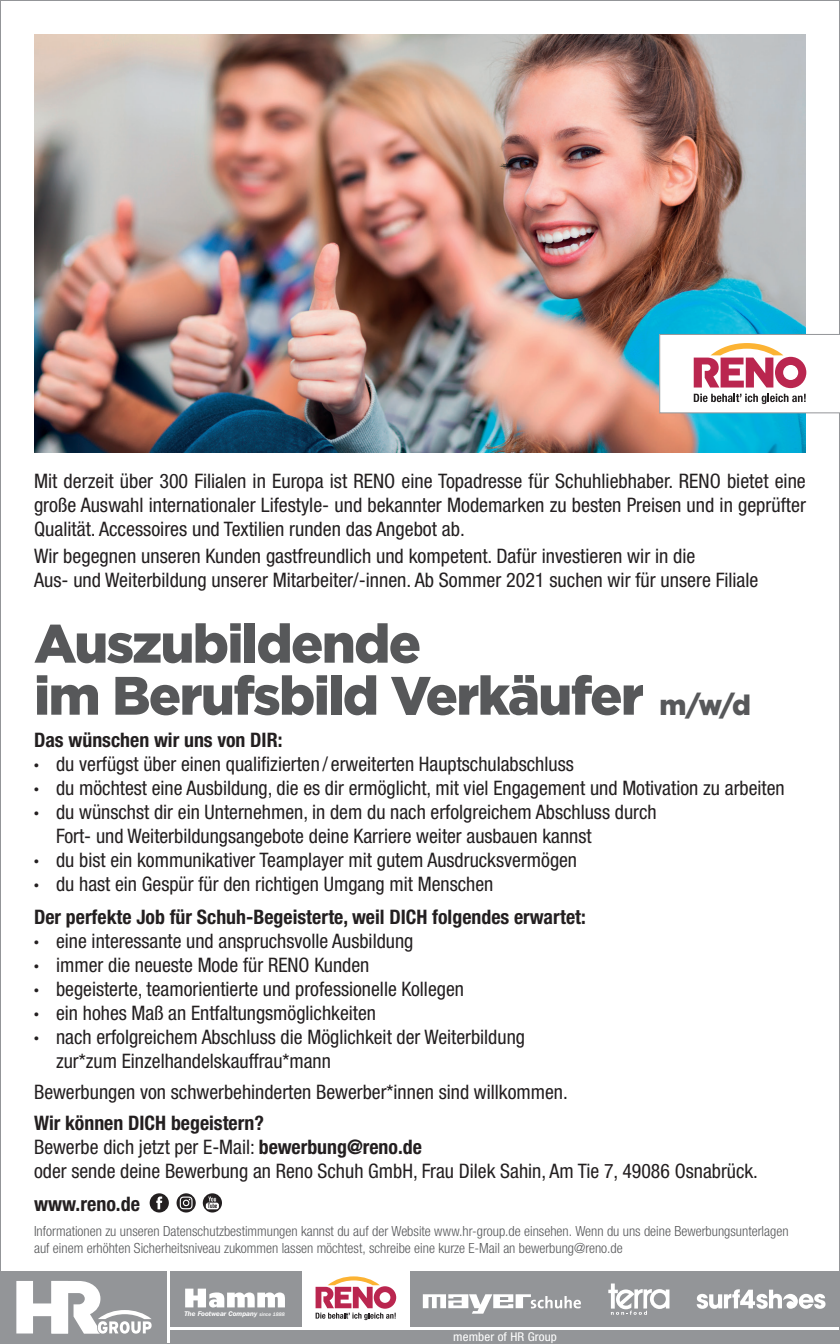
<style>
.page{position:relative;width:840px;height:1344px;background:#fff}
.page>*{position:absolute;margin:0;border:0;box-sizing:border-box;transform-origin:0 0}
.t1{font:900 54px/52px "Gotham";letter-spacing:-.03em;color:#57585a}
.t2{font:condensed 20px/24px "Helvetica Neue LTW1 G";color:#231f20}
.t3{font:700 condensed 20px "Helvetica Neue LTW1 G";color:#231f20}
.t4{font:300 condensed 14px/16.8px "Helvetica Neue LTW1 G";color:#57585a}
.t5{font:condensed 12px "Helvetica Neue LTW1 G";letter-spacing:.01em;color:#fff;scale:1.08 1}
.t6{font:italic 600 6.8px "Franklin Gothic IT Cby BT";color:#fff}
.s1{font-size:28px}
.s2{font-weight:700}
.s3{font-family:"Franklin Gothic IT Cby BT Med Ital";font-weight:400;font-style:normal;font-size:5px}
</style>
<div class="page">
<img style="left:35px;top:34px;width:770px;height:418px">
<svg style="left:658px;top:334px;width:181px;height:79px"></svg>
<svg style="left:149px;top:1193px;width:20px;height:19px"></svg>
<svg style="left:176px;top:1193px;width:20px;height:19px"></svg>
<svg style="left:203px;top:1193px;width:19px;height:19px"></svg>
<div style="left:170px;top:1330px;width:669px;height:13px;background:#939598"></div>
<div style="left:0;top:1271px;width:167px;height:72px;background:#939598"></div>
<svg style="left:16px;top:1281px;width:135px;height:52px"></svg>
<div style="left:170px;top:1271px;width:669px;height:56px;background:#939598"></div>
<div style="left:302px;top:1270px;width:107px;height:57px;background:#fff"></div>
<svg style="left:315px;top:1276px;width:81px;height:44px"></svg>
<svg style="left:422px;top:1294px;width:158px;height:19px"></svg>
<svg style="left:608px;top:1283px;width:61px;height:32px"></svg>
<svg style="left:696px;top:1289px;width:129px;height:19px"></svg>
<svg style="left:185px;top:1288px;width:100px;height:19px"></svg>
<p class="t2" style="left:34px;top:469px;width:773px;text-align:justify">Mit derzeit über 300 Filialen in Europa ist RENO eine Topadresse für Schuhliebhaber. RENO bietet eine große Auswahl internationaler Lifestyle- und bekannter Modemarken zu besten Preisen und in geprüfter Qualität. Accessoires und Textilien runden das Angebot ab.</p>
<p class="t2" style="left:34px;top:544px;width:725px">Wir begegnen unseren Kunden gastfreundlich und kompetent. Dafür investieren wir in die<br>Aus- und Weiterbildung unserer Mitarbeiter/-innen. Ab Sommer 2021 suchen wir für unsere Filiale</p>
<h1 class="t1" style="left:34px;top:617px;width:717px">Auszubildende<br>im Berufsbild Verkäufer <span class="s1">m/w/d</span></h1>
<p class="t3" style="left:34px;top:728px;width:250px">Das wünschen wir uns von DIR:</p>
<p class="t2" style="left:34px;top:752px;width:541px"><span class="s2">·</span> du verfügst über einen qualifizierten / erweiterten Hauptschulabschluss</p>
<p class="t2" style="left:34px;top:776px;width:751px"><span class="s2">·</span> du möchtest eine Ausbildung, die es dir ermöglicht, mit viel Engagement und Motivation zu arbeiten</p>
<p class="t2" style="left:34px;top:800px;width:623px"><span class="s2">·</span> du wünschst dir ein Unternehmen, in dem du nach erfolgreichem Abschluss durch</p>
<p class="t2" style="left:56px;top:824px;width:536px">Fort- und Weiterbildungsangebote deine Karriere weiter ausbauen kannst</p>
<p class="t2" style="left:34px;top:848px;width:544px"><span class="s2">·</span> du bist ein kommunikativer Teamplayer mit gutem Ausdrucksvermögen</p>
<p class="t2" style="left:34px;top:872px;width:460px"><span class="s2">·</span> du hast ein Gespür für den richtigen Umgang mit Menschen</p>
<p class="t3" style="left:34px;top:904px;width:553px">Der perfekte Job für Schuh-Begeisterte, weil DICH folgendes erwartet:</p>
<p class="t2" style="left:34px;top:929px;width:380px"><span class="s2">·</span> eine interessante und anspruchsvolle Ausbildung</p>
<p class="t2" style="left:34px;top:953px;width:336px"><span class="s2">·</span> immer die neueste Mode für RENO Kunden</p>
<p class="t2" style="left:34px;top:977px;width:431px"><span class="s2">·</span> begeisterte, teamorientierte und professionelle Kollegen</p>
<p class="t2" style="left:34px;top:1001px;width:343px"><span class="s2">·</span> ein hohes Maß an Entfaltungsmöglichkeiten</p>
<p class="t2" style="left:34px;top:1025px;width:492px"><span class="s2">·</span> nach erfolgreichem Abschluss die Möglichkeit der Weiterbildung</p>
<p class="t2" style="left:56px;top:1049px;width:276px">zur*zum Einzelhandelskauffrau*mann</p>
<p class="t2" style="left:34px;top:1080px;width:535px">Bewerbungen von schwerbehinderten Bewerber*innen sind willkommen.</p>
<p class="t2" style="left:34px;top:1111px;width:725px"><span class="s2">Wir können DICH begeistern?<br></span>Bewerbe dich jetzt per E-Mail: <span class="s2">bewerbung@reno.de<br></span>oder sende deine Bewerbung an Reno Schuh GmbH, Frau Dilek Sahin, Am Tie 7, 49086 Osnabrück.</p>
<p class="t3" style="left:34px;top:1191px;width:107px">www.reno.de</p>
<p class="t4" style="left:34px;top:1222px;width:755px">Informationen zu unseren Datenschutzbestimmungen kannst du auf der Website www.hr-group.de einsehen. Wenn du uns deine Bewerbungsunterlagen auf einem erhöhten Sicherheitsniveau zukommen lassen möchtest, schreibe eine kurze E-Mail an bewerbung@reno.de</p>
<p class="t6" style="left:184px;top:1309px;width:102px">The Footwear Company <span class="s3">since 1888</span></p>
<p class="t5" style="left:453px;top:1329px;width:97px">member of HR Group</p>
</div>
